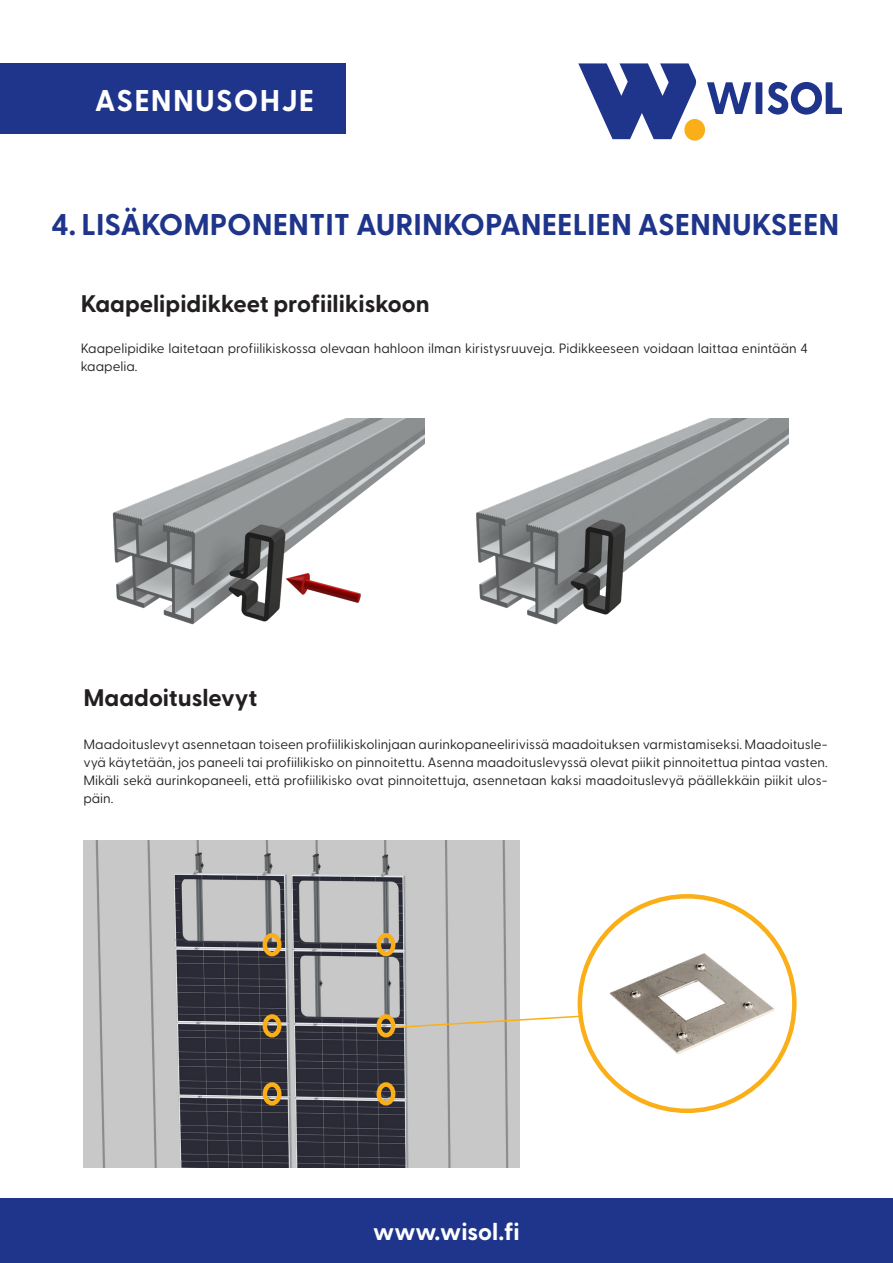
<style>
.page{position:relative;width:893px;height:1263px;background:#fff}
.page>*{position:absolute;margin:0;border:0;box-sizing:border-box;transform-origin:0 0}
.väliotsikko{font:700 30px "Greycliff CF";color:#1e358b}
.t1{font:700 30px "Greycliff CF";letter-spacing:.04em;color:#fff}
.väliotsikko-2{font:700 24px "Greycliff CF";color:#231f20}
.t2{font:700 24px "Greycliff CF";color:#fff}
.leipis{font:13.5px/18px "Greycliff CF";color:#231f20}
</style>
<div class="page">
<div style="left:0;top:1198px;width:893px;height:65px;background:#1e358b"></div>
<div style="left:0;top:63px;width:346px;height:71px;background:#1e358b"></div>
<div style="left:756px;top:82px;width:6px;height:32px;background:#1e358b"></div>
<svg style="left:768px;top:82px;width:74px;height:33px"></svg>
<svg style="left:578px;top:63px;width:173px;height:78px"></svg>
<img style="left:112px;top:419px;width:290px;height:206px">
<img style="left:402px;top:419px;width:386px;height:206px">
<img style="left:580px;top:896px;width:214px;height:215px;border-radius:107px">
<img style="left:83px;top:840px;width:436px;height:327px">
<div style="left:263px;top:933px;width:18px;height:23px;border:4px solid #faaf18;border-radius:50%"></div>
<div style="left:377px;top:933px;width:18px;height:23px;border:4px solid #faaf18;border-radius:50%"></div>
<div style="left:263px;top:1014px;width:18px;height:23px;border:4px solid #faaf18;border-radius:50%"></div>
<div style="left:377px;top:1014px;width:18px;height:23px;border:4px solid #faaf18;border-radius:50%"></div>
<div style="left:263px;top:1082px;width:18px;height:23px;border:4px solid #faaf18;border-radius:50%"></div>
<div style="left:377px;top:1082px;width:18px;height:23px;border:4px solid #faaf18;border-radius:50%"></div>
<svg style="left:390px;top:1014px;width:194px;height:15px"></svg>
<h1 class="t1" style="left:95px;top:78px;width:221px">ASENNUSOHJE</h1>
<p class="väliotsikko" style="left:51px;top:201px;width:790px">4. LISÄKOMPONENTIT AURINKOPANEELIEN ASENNUKSEEN</p>
<p class="väliotsikko-2" style="left:81px;top:285px;width:350px">Kaapelipidikkeet profiilikiskoon</p>
<p class="leipis" style="left:81px;top:338px;width:729px">Kaapelipidike laitetaan profiilikiskossa olevaan hahloon ilman kiristysruuveja. Pidikkeeseen voidaan laittaa enintään 4 kaapelia.</p>
<p class="väliotsikko-2" style="left:83px;top:679px;width:175px">Maadoituslevyt</p>
<p class="leipis" style="left:83px;top:734px;width:746px;text-align:justify">Maadoituslevyt asennetaan toiseen profiilikiskolinjaan aurinkopaneelirivissä maadoituksen varmistamiseksi. Maadoitusle&shy;vyä käytetään, jos paneeli tai profiilikisko on pinnoitettu. Asenna maadoituslevyssä olevat piikit pinnoitettua pintaa vasten.<br>Mikäli sekä aurinkopaneeli, että profiilikisko ovat pinnoitettuja, asennetaan kaksi maadoituslevyä päällekkäin piikit ulos&shy;päin.</p>
<h2 class="t2" style="left:373px;top:1213px;width:148px">www.wisol.fi</h2>
</div>
